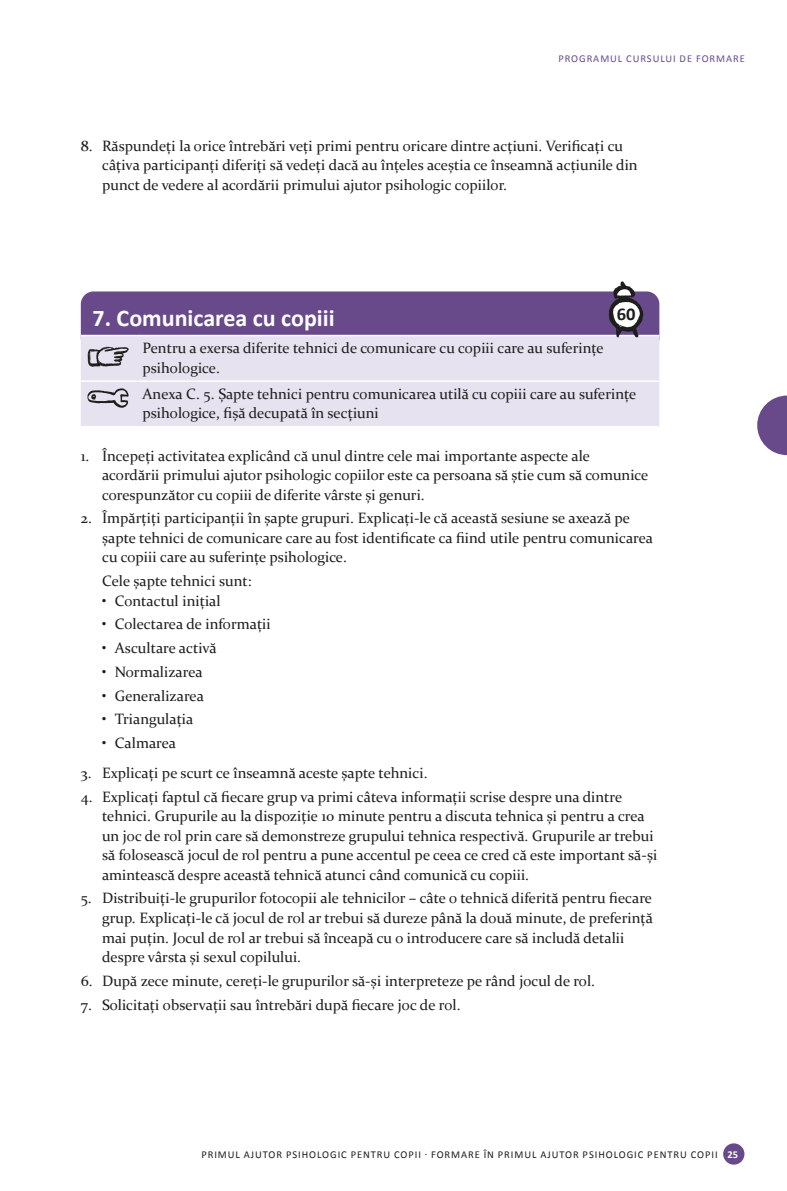
<style>
.page{position:relative;width:787px;height:1191px;background:#fff}
.page>*{position:absolute;margin:0;border:0;box-sizing:border-box;transform-origin:0 0}
.t1{font:700 24px "Calibri";color:#fff}
.t2{font:700 18px "Calibri";color:#1d1d1b}
.t3{font:15px/19.5px "Constantia";color:#1d1d1b}
.t4{font:10.5px "Calibri";letter-spacing:.09em;color:#1d1d1b}
.t5{font:10.5px "Calibri";letter-spacing:.09em;color:#684a8b}
.s1{font-weight:700;color:#fff}
</style>
<div class="page">
<div style="left:723px;top:1143px;width:21px;height:21px;background:#684a8b;border-radius:50%"></div>
<svg style="left:757px;top:395px;width:30px;height:60px"></svg>
<div style="left:81px;top:291px;width:578px;height:60px;background:#684a8b;border-radius:13px"></div>
<div style="left:81px;top:336px;width:578px;height:90px;background:#e7e2ef"></div>
<hr style="left:81px;top:335px;width:55px;height:1px;background:#fff">
<hr style="left:136px;top:335px;width:523px;height:1px;background:#fff">
<hr style="left:81px;top:380px;width:55px;height:2px;background:#fff">
<hr style="left:136px;top:380px;width:523px;height:2px;background:#fff">
<img style="left:87px;top:346px;width:42px;height:21px">
<img style="left:87px;top:389px;width:41px;height:19px">
<img style="left:608px;top:282px;width:36px;height:56px">
<p class="t5" style="left:558px;top:52px;width:188px">PROGRAMUL CURSULUI DE FORMARE</p>
<p class="t3" style="left:102px;top:135px;width:537px;text-indent:-21px">8. Răspundeți la orice întrebări veți primi pentru oricare dintre acțiuni. Verificați cu câțiva participanți diferiți să vedeți dacă au înțeles aceștia ce înseamnă acțiunile din punct de vedere al acordării primului ajutor psihologic copiilor.</p>
<p class="t2" style="left:616px;top:303px;width:20px">60</p>
<h1 class="t1" style="left:93px;top:302px;width:243px">7. Comunicarea cu copiii</h1>
<p class="t3" style="left:142px;top:338px;width:463px">Pentru a exersa diferite tehnici de comunicare cu copiii care au suferințe psihologice.</p>
<p class="t3" style="left:142px;top:383px;width:495px">Anexa C. 5. Șapte tehnici pentru comunicarea utilă cu copiii care au suferințe psihologice, fișă decupată în secțiuni</p>
<p class="t3" style="left:102px;top:445px;width:548px;text-indent:-21px">1. Începeți activitatea explicând că unul dintre cele mai importante aspecte ale acordării primului ajutor psihologic copiilor este ca persoana să știe cum să comunice corespunzător cu copiii de diferite vârste și genuri.</p>
<p class="t3" style="left:102px;top:508px;width:552px;text-indent:-21px">2. Împărțiți participanții în șapte grupuri. Explicați-le că această sesiune se axează pe șapte tehnici de comunicare care au fost identificate ca fiind utile pentru comunicarea cu copiii care au suferințe psihologice.</p>
<p class="t3" style="left:102px;top:570px;width:151px">Cele șapte tehnici sunt:</p>
<p class="t3" style="left:102px;top:590px;width:120px">• Contactul inițial</p>
<p class="t3" style="left:102px;top:614px;width:170px">• Colectarea de informații</p>
<p class="t3" style="left:102px;top:637px;width:116px">• Ascultare activă</p>
<p class="t3" style="left:102px;top:661px;width:102px">• Normalizarea</p>
<p class="t3" style="left:102px;top:685px;width:103px">• Generalizarea</p>
<p class="t3" style="left:102px;top:709px;width:93px">• Triangulația</p>
<p class="t3" style="left:102px;top:732px;width:76px">• Calmarea</p>
<p class="t3" style="left:81px;top:762px;width:348px">3. Explicați pe scurt ce înseamnă aceste șapte tehnici.</p>
<p class="t3" style="left:102px;top:786px;width:557px;text-indent:-21px">4. Explicați faptul că fiecare grup va primi câteva informații scrise despre una dintre tehnici. Grupurile au la dispoziție 10 minute pentru a discuta tehnica și pentru a crea un joc de rol prin care să demonstreze grupului tehnica respectivă. Grupurile ar trebui să folosească jocul de rol pentru a pune accentul pe ceea ce cred că este important să-și amintească despre această tehnică atunci când comunică cu copiii.</p>
<p class="t3" style="left:102px;top:888px;width:552px;text-indent:-21px">5. Distribuiți-le grupurilor fotocopii ale tehnicilor – câte o tehnică diferită pentru fiecare grup. Explicați-le că jocul de rol ar trebui să dureze până la două minute, de preferință mai puțin. Jocul de rol ar trebui să înceapă cu o introducere care să includă detalii despre vârsta și sexul copilului.</p>
<p class="t3" style="left:81px;top:970px;width:516px">6. După zece minute, cereți-le grupurilor să-și interpreteze pe rând jocul de rol.</p>
<p class="t3" style="left:81px;top:994px;width:381px">7. Solicitați observații sau întrebări după fiecare joc de rol.</p>
<p class="t4" style="left:201px;top:1148px;width:538px">PRIMUL AJUTOR PSIHOLOGIC PENTRU COPII · FORMARE ÎN PRIMUL AJUTOR PSIHOLOGIC PENTRU COPII <span class="s1">25</span></p>
</div>
